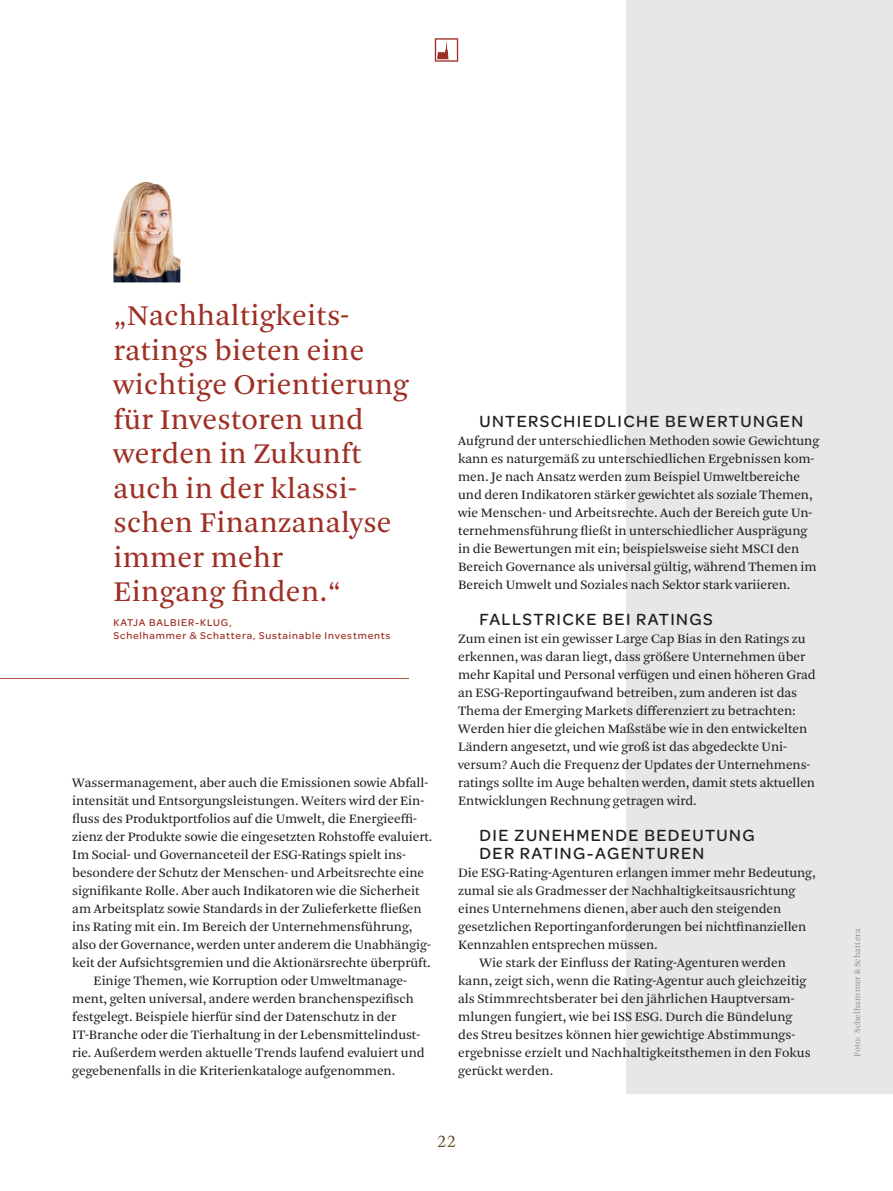
<style>
.page{position:relative;width:893px;height:1191px;background:#fff}
.page>*{position:absolute;margin:0;border:0;box-sizing:border-box;transform-origin:0 0}
.t1{font:30px/34.5px "Arnhem Blond";letter-spacing:.01em;color:#9e2f24}
.t2{font:19.5px "Arnhem Fine";color:#664e30}
.t3{font:500 17.25px/18px "Omnes";letter-spacing:.08em;color:#231f20}
.t4{font:13.5px/18px "Arnhem Blond";letter-spacing:-.005em;color:#231f20}
.t5{font:500 10.5px/12.6px "Omnes";letter-spacing:.08em;color:#9e2f24}
.t6{font:9px "Arnhem Blond";letter-spacing:.02em;color:#939598}
</style>
<div class="page">
<div style="left:626px;top:0;width:267px;height:1093px;background:#e6e7e6"></div>
<hr style="left:0;top:678px;width:409px;height:1px;background:#af5342">
<img style="left:115px;top:182px;width:58px;height:50px">
<img style="left:113px;top:232px;width:67px;height:50px">
<svg style="left:435px;top:38px;width:23px;height:24px"></svg>
<h1 class="t1" style="left:113px;top:299px;width:297px">„Nachhaltigkeits&shy;ratings bieten eine wichtige Orientierung für Investoren und werden in Zukunft auch in der klassi&shy;schen Finanzanalyse immer mehr<br>Eingang finden.“</h1>
<p class="t5" style="left:113px;top:616px;width:278px">KATJA BALBIER-KLUG,<br>Schelhammer &amp; Schattera, Sustainable Investments</p>
<p class="t4" style="left:72px;top:774px;width:357px">Wassermanagement, aber auch die Emissionen sowie Abfall-</p>
<p class="t4" style="left:72px;top:792px;width:353px">intensität und Entsorgungsleistungen. Weiters wird der Ein-</p>
<p class="t4" style="left:72px;top:810px;width:346px">fluss des Produktportfolios auf die Umwelt, die Energieeffi-</p>
<p class="t4" style="left:72px;top:828px;width:362px">zienz der Produkte sowie die eingesetzten Rohstoffe evaluiert.</p>
<p class="t4" style="left:72px;top:846px;width:335px">Im Social- und Governanceteil der ESG-Ratings spielt ins-</p>
<p class="t4" style="left:72px;top:864px;width:353px">besondere der Schutz der Menschen- und Arbeitsrechte eine</p>
<p class="t4" style="left:72px;top:882px;width:349px">signifikante Rolle. Aber auch Indikatoren wie die Sicherheit</p>
<p class="t4" style="left:72px;top:900px;width:351px">am Arbeitsplatz sowie Standards in der Zulieferkette fließen</p>
<p class="t4" style="left:72px;top:918px;width:342px">ins Rating mit ein. Im Bereich der Unternehmensführung,</p>
<p class="t4" style="left:72px;top:936px;width:360px">also der Governance, werden unter anderem die Unabhängig-</p>
<p class="t4" style="left:72px;top:954px;width:360px">keit der Aufsichtsgremien und die Aktionärsrechte überprüft.</p>
<p class="t4" style="left:94px;top:972px;width:315px">Einige Themen, wie Korruption oder Umweltmanage-</p>
<p class="t4" style="left:72px;top:990px;width:343px">ment, gelten universal, andere werden branchenspezifisch</p>
<p class="t4" style="left:72px;top:1008px;width:326px">festgelegt. Beispiele hierfür sind der Datenschutz in der</p>
<p class="t4" style="left:72px;top:1026px;width:350px">IT-Branche oder die Tierhaltung in der Lebensmittelindust-</p>
<p class="t4" style="left:72px;top:1044px;width:354px">rie. Außerdem werden aktuelle Trends laufend evaluiert und</p>
<p class="t4" style="left:72px;top:1062px;width:325px">gegebenenfalls in die Kriterienkataloge aufgenommen.</p>
<p class="t3" style="left:479px;top:412px;width:325px">UNTERSCHIEDLICHE BEWERTUNGEN</p>
<p class="t4" style="left:458px;top:432px;width:363px">Aufgrund der unterschiedlichen Methoden sowie Gewichtung kann es naturgemäß zu unterschiedlichen Ergebnissen kom&shy;men. Je nach Ansatz werden zum Beispiel Umweltbereiche und deren Indikatoren stärker gewichtet als soziale Themen, wie Menschen- und Arbeitsrechte. Auch der Bereich gute Un&shy;ternehmensführung fließt in unterschiedlicher Ausprägung in die Bewertungen mit ein; beispielsweise sieht MSCI den Bereich Governance als universal gültig, während Themen im Bereich Umwelt und Soziales nach Sektor stark variieren.</p>
<p class="t3" style="left:479px;top:610px;width:235px">FALLSTRICKE BEI RATINGS</p>
<p class="t4" style="left:458px;top:630px;width:359px">Zum einen ist ein gewisser Large Cap Bias in den Ratings zu erkennen, was daran liegt, dass größere Unternehmen über mehr Kapital und Personal verfügen und einen höheren Grad an ESG-Reportingaufwand betreiben, zum anderen ist das Thema der Emerging Markets differenziert zu betrachten:<br>Werden hier die gleichen Maßstäbe wie in den entwickelten Ländern angesetzt, und wie groß ist das abgedeckte Uni&shy;versum? Auch die Frequenz der Updates der Unternehmens&shy;ratings sollte im Auge behalten werden, damit stets aktuellen Entwicklungen Rechnung getragen wird.</p>
<p class="t3" style="left:479px;top:826px;width:277px">DIE ZUNEHMENDE BEDEUTUNG<br>DER RATING-AGENTUREN</p>
<p class="t4" style="left:458px;top:864px;width:359px">Die ESG-Rating-Agenturen erlangen immer mehr Bedeutung,</p>
<p class="t4" style="left:458px;top:882px;width:339px">zumal sie als Gradmesser der Nachhaltigkeitsausrichtung</p>
<p class="t4" style="left:458px;top:900px;width:325px">eines Unternehmens dienen, aber auch den steigenden</p>
<p class="t4" style="left:458px;top:918px;width:350px">gesetzlichen Reportinganforderungen bei nichtfinanziellen</p>
<p class="t4" style="left:458px;top:936px;width:201px">Kennzahlen entsprechen müssen.</p>
<p class="t4" style="left:479px;top:954px;width:308px">Wie stark der Einfluss der Rating-Agenturen werden</p>
<p class="t4" style="left:458px;top:972px;width:350px">kann, zeigt sich, wenn die Rating-Agentur auch gleichzeitig</p>
<p class="t4" style="left:458px;top:990px;width:338px">als Stimmrechtsberater bei den jährlichen Hauptversam-</p>
<p class="t4" style="left:458px;top:1008px;width:336px">mlungen fungiert, wie bei ISS ESG. Durch die Bündelung</p>
<p class="t4" style="left:458px;top:1026px;width:339px">des Streu besitzes können hier gewichtige Abstimmungs-</p>
<p class="t4" style="left:458px;top:1044px;width:354px">ergebnisse erzielt und Nachhaltigkeitsthemen in den Fokus</p>
<p class="t4" style="left:458px;top:1062px;width:97px">gerückt werden.</p>
<h2 class="t2" style="left:437px;top:1132px;width:21px">22</h2>
<p class="t6" style="left:852px;top:1057px;width:130px;rotate:-90deg">Foto: Schelhammer &amp; Schattera</p>
</div>
